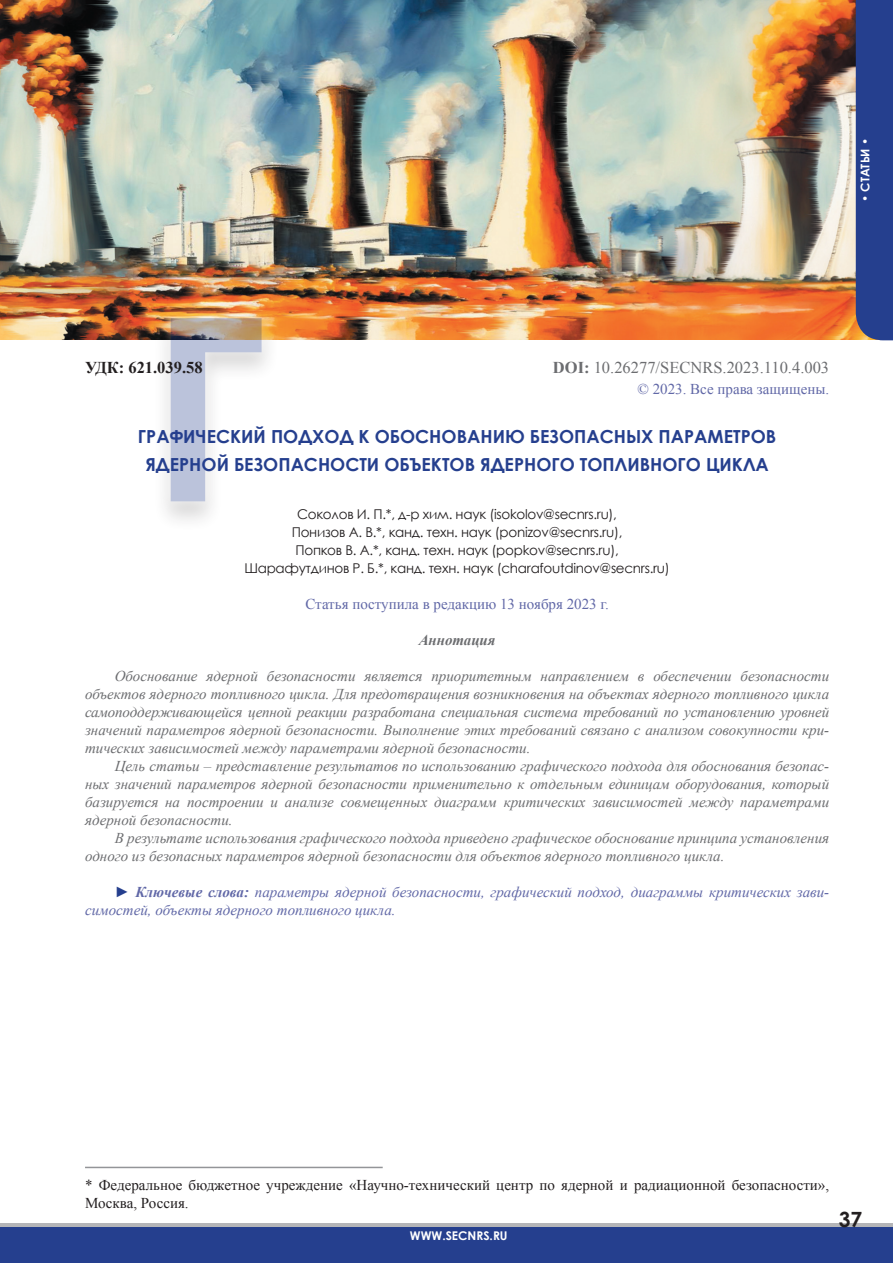
<style>
.page{position:relative;width:893px;height:1263px;background:#fff}
.page>*{position:absolute;margin:0;border:0;box-sizing:border-box;transform-origin:0 0}
.t1{font:700 255px "Century Gothic";color:#253f8e}
.t2{font:700 21px "Century Gothic";color:#231f20}
.ОсНоВнОй{font:700 18px "Century Gothic";color:#253f8e}
.ОсНоВнОй-2{font:16.5px "Times New Roman";color:#6c6d70}
.ОсНоВнОй-3{font:700 16.5px "Times New Roman";color:#231f20}
.Основной_текст{font:italic 15px/18px "Times New Roman";color:#6c6d70;text-align:justify}
.ОсНоВнОй-4{font:italic 15px/18px "Times New Roman";color:#6168a7}
.Сноска_-_текст{font:15px/18px "Times New Roman";color:#231f20}
.ОсНоВнОй-5{font:15px "Times New Roman";color:#6168a7}
.ОсНоВнОй-6{font:italic 700 15px "Times New Roman";letter-spacing:-.01em;color:#6c6d70}
.ОсНоВнОй-7{font:13.5px "Century Gothic";letter-spacing:-.02em;color:#231f20}
.колонтитул{font:700 12px "Century Gothic";color:#fff}
.s1{font-weight:700}
.s2{font-weight:700;color:#253f8e}
</style>
<div class="page">
<div style="left:0;top:1223px;width:893px;height:30px;background:#b4b5b8"></div>
<div style="left:0;top:1227px;width:893px;height:36px;background:#253f8e"></div>
<img style="left:0;top:0;width:856px;height:340px">
<div style="left:152px;top:312px;width:129px;height:221px;background:#231f20;opacity:.55"></div>
<div style="left:161px;top:309px;width:111px;height:202px;background:#fff;opacity:.75"></div>
<hr style="left:85px;top:1167px;width:298px;height:1px;background:#939598">
<div style="left:856px;top:0;width:37px;height:340px;background:#253f8e"></div>
<p class="колонтитул" style="left:856px;top:202px;width:66px;rotate:-90deg">• СТАТЬИ •</p>
<h1 class="t1" style="left:150px;top:215px;width:120px">Г</h1>
<p class="ОсНоВнОй-3" style="left:85px;top:356px;width:119px">УДК: 621.039.58</p>
<p class="ОсНоВнОй-2" style="left:553px;top:356px;width:278px"><span class="s1">DOI:</span> 10.26277/SECNRS.2023.110.4.003</p>
<p class="ОсНоВнОй-5" style="left:638px;top:379px;width:193px">© 2023. Все права защищены.</p>
<p class="ОсНоВнОй" style="left:138px;top:422px;width:640px">ГРАФИЧЕСКИЙ ПОДХОД К ОБОСНОВАНИЮ БЕЗОПАСНЫХ ПАРАМЕТРОВ</p>
<p class="ОсНоВнОй" style="left:145px;top:451px;width:625px">ЯДЕРНОЙ БЕЗОПАСНОСТИ ОБЪЕКТОВ ЯДЕРНОГО ТОПЛИВНОГО ЦИКЛА</p>
<p class="ОсНоВнОй-7" style="left:297px;top:504px;width:321px">Соколов И. П.*, д-р хим. наук (isokolov@secnrs.ru),</p>
<p class="ОсНоВнОй-7" style="left:292px;top:522px;width:332px">Понизов А. В.*, канд. техн. наук (ponizov@secnrs.ru),</p>
<p class="ОсНоВнОй-7" style="left:295px;top:540px;width:325px">Попков В. А.*, канд. техн. наук (popkov@secnrs.ru),</p>
<p class="ОсНоВнОй-7" style="left:244px;top:558px;width:427px">Шарафутдинов Р. Б.*, канд. техн. наук (charafoutdinov@secnrs.ru)</p>
<p class="ОсНоВнОй-5" style="left:305px;top:593px;width:305px">Статья поступила в редакцию 13 ноября 2023 г.</p>
<p class="ОсНоВнОй-6" style="left:419px;top:629px;width:78px">Аннотация</p>
<p class="Основной_текст" style="left:85px;top:666px;width:746px;text-indent:30px">Обоснование ядерной безопасности является приоритетным направлением в обеспечении безопасности объектов ядерного топливного цикла. Для предотвращения возникновения на объектах ядерного топливного цикла самоподдерживающейся цепной реакции разработана специальная система требований по установлению уровней значений параметров ядерной безопасности. Выполнение этих требований связано с анализом совокупности кри&shy;тических зависимостей между параметрами ядерной безопасности.</p>
<p class="Основной_текст" style="left:85px;top:756px;width:746px;text-indent:30px">Цель статьи – представление результатов по использованию графического подхода для обоснования безопас&shy;ных значений параметров ядерной безопасности применительно к отдельным единицам оборудования, который базируется на построении и анализе совмещенных диаграмм критических зависимостей между параметрами ядерной безопасности.</p>
<p class="Основной_текст" style="left:85px;top:828px;width:746px;text-indent:30px">В результате использования графического подхода приведено графическое обоснование принципа установления одного из безопасных параметров ядерной безопасности для объектов ядерного топливного цикла.</p>
<p class="ОсНоВнОй-4" style="left:85px;top:882px;width:746px;text-indent:30px"><span class="s2">►</span> <span class="s1">Ключевые слова:</span> параметры ядерной безопасности, графический подход, диаграммы критических зави&shy;симостей, объекты ядерного топливного цикла.</p>
<p class="Сноска_-_текст" style="left:85px;top:1175px;width:746px">* Федеральное бюджетное учреждение «Научно-технический центр по ядерной и радиационной безопасности»,<br>Москва, Россия.</p>
<p class="колонтитул" style="left:410px;top:1226px;width:99px">WWW.SECNRS.RU</p>
<p class="t2" style="left:839px;top:1203px;width:25px">37</p>
</div>
